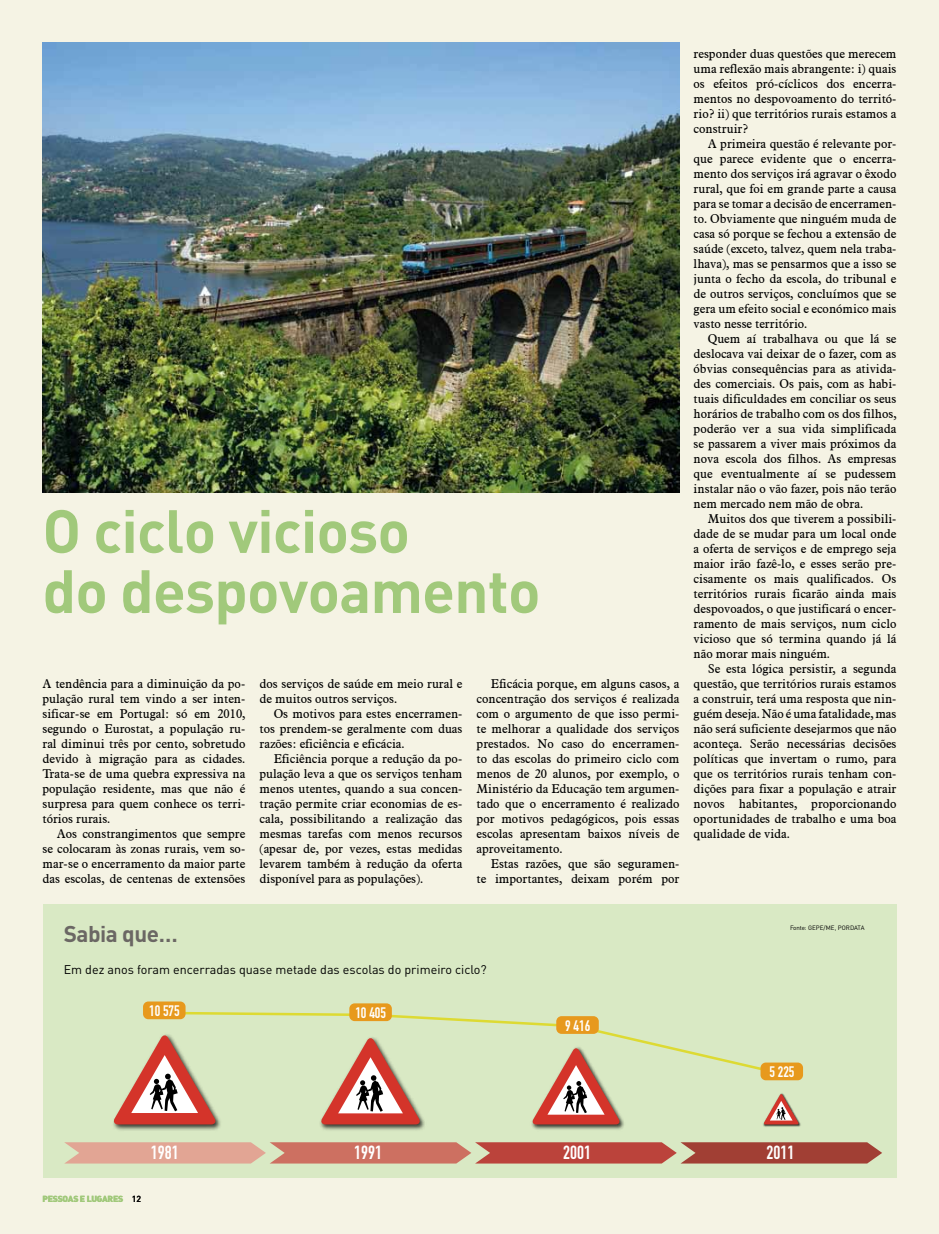
<style>
.page{position:relative;width:939px;height:1234px;background:#fff}
.page>*{position:absolute;margin:0;border:0;box-sizing:border-box;transform-origin:0 0}
.t1{font:700 60px/60px "DIN";letter-spacing:-.015em;color:#a1c97b}
.t2{font:700 22.5px "DIN";letter-spacing:-.02em;color:#6b6764}
.t3{font:18.75px "DIN Engschrift Std";color:#fff}
.t4{font:15px "DIN Engschrift Std";color:#fff}
.t5{font:12.5px/15px "Aldine 721 BT";color:#000;text-align:justify}
.t6{font:12.5px "DIN";color:#000}
.t7{font:8.75px "DIN Black Alternate";letter-spacing:-.03em;color:#a1c97b}
.t8{font:6.25px "DIN";letter-spacing:-.005em;color:#000}
.s1{font-family:"DIN";font-weight:500;color:#000}
</style>
<div class="page">
<div style="left:0;top:0;width:939px;height:1233px;background:#f5f3e4"></div>
<img style="left:43px;top:43px;width:636px;height:449px">
<div style="left:43px;top:904px;width:853px;height:272px;background:#d9e9c4"></div>
<img style="left:113px;top:1124px;width:108px;height:7px">
<img style="left:320px;top:1124px;width:105px;height:6px">
<img style="left:531px;top:1124px;width:93px;height:6px">
<img style="left:763px;top:1121px;width:38px;height:5px">
<svg style="left:64px;top:1142px;width:818px;height:21px;background:#c47263"></svg>
<svg style="left:113px;top:1011px;width:686px;height:113px"></svg>
<div style="left:143px;top:1001px;width:43px;height:17px;background:#e7991d;border-radius:5px"></div>
<div style="left:349px;top:1003px;width:43px;height:17px;background:#e7991d;border-radius:5px"></div>
<div style="left:556px;top:1015px;width:43px;height:18px;background:#e7991d;border-radius:5px"></div>
<div style="left:761px;top:1062px;width:42px;height:17px;background:#e7991d;border-radius:5px"></div>
<h1 class="t1" style="left:43px;top:498px;width:500px">O ciclo vicioso<br>do despovoamento</h1>
<p class="t5" style="left:43px;top:675px;width:204px">A tendência para a diminuição da po&shy;pulação rural tem vindo a ser inten&shy;sificar-se em Portugal: só em 2010, segundo o Eurostat, a população ru&shy;ral diminui três por cento, sobretudo devido à migração para as cidades.<br>Trata-se de uma quebra expressiva na população residente, mas que não é surpresa para quem conhece os terri&shy;tórios rurais.</p>
<p class="t5" style="left:43px;top:825px;width:204px;text-indent:14px">Aos constrangimentos que sempre se colocaram às zonas rurais, vem so&shy;mar-se o encerramento da maior parte das escolas, de centenas de extensões</p>
<p class="t5" style="left:260px;top:675px;width:204px">dos serviços de saúde em meio rural e de muitos outros serviços.</p>
<p class="t5" style="left:260px;top:705px;width:204px;text-indent:14px">Os motivos para estes encerramen&shy;tos prendem-se geralmente com duas razões: eficiência e eficácia.</p>
<p class="t5" style="left:260px;top:750px;width:204px;text-indent:14px">Eficiência porque a redução da po&shy;pulação leva a que os serviços tenham menos utentes, quando a sua concen&shy;tração permite criar economias de es&shy;cala, possibilitando a realização das mesmas tarefas com menos recursos (apesar de, por vezes, estas medidas levarem também à redução da oferta disponível para as populações).</p>
<p class="t5" style="left:477px;top:675px;width:204px;text-indent:14px">Eficácia porque, em alguns casos, a concentração dos serviços é realizada com o argumento de que isso permi&shy;te melhorar a qualidade dos serviços prestados. No caso do encerramen&shy;to das escolas do primeiro ciclo com menos de 20 alunos, por exemplo, o Ministério da Educação tem argumen&shy;tado que o encerramento é realizado por motivos pedagógicos, pois essas escolas apresentam baixos níveis de aproveitamento.</p>
<p class="t5" style="left:477px;top:855px;width:204px;text-align:right">Estas razões, que são seguramen-<br>te importantes, deixam porém por</p>
<p class="t5" style="left:694px;top:45px;width:204px">responder duas questões que merecem uma reflexão mais abrangente: i) quais os efeitos pró-cíclicos dos encerra&shy;mentos no despovoamento do territó&shy;rio? ii) que territórios rurais estamos a construir?</p>
<p class="t5" style="left:694px;top:135px;width:204px;text-indent:14px">A primeira questão é relevante por&shy;que parece evidente que o encerra&shy;mento dos serviços irá agravar o êxodo rural, que foi em grande parte a causa para se tomar a decisão de encerramen&shy;to. Obviamente que ninguém muda de casa só porque se fechou a extensão de saúde (exceto, talvez, quem nela traba&shy;lhava), mas se pensarmos que a isso se junta o fecho da escola, do tribunal e de outros serviços, concluímos que se gera um efeito social e económico mais vasto nesse território.</p>
<p class="t5" style="left:694px;top:330px;width:204px;text-indent:14px">Quem aí trabalhava ou que lá se deslocava vai deixar de o fazer, com as óbvias consequências para as ativida&shy;des comerciais. Os pais, com as habi&shy;tuais dificuldades em conciliar os seus horários de trabalho com os dos filhos, poderão ver a sua vida simplificada se passarem a viver mais próximos da nova escola dos filhos. As empresas que eventualmente aí se pudessem instalar não o vão fazer, pois não terão nem mercado nem mão de obra.</p>
<p class="t5" style="left:694px;top:510px;width:204px;text-indent:14px">Muitos dos que tiverem a possibili&shy;dade de se mudar para um local onde a oferta de serviços e de emprego seja maior irão fazê-lo, e esses serão pre&shy;cisamente os mais qualificados. Os territórios rurais ficarão ainda mais despovoados, o que justificará o encer&shy;ramento de mais serviços, num ciclo vicioso que só termina quando já lá não morar mais ninguém.</p>
<p class="t5" style="left:694px;top:660px;width:204px;text-indent:14px">Se esta lógica persistir, a segunda questão, que territórios rurais estamos a construir, terá uma resposta que nin&shy;guém deseja. Não é uma fatalidade, mas não será suficiente desejarmos que não aconteça. Serão necessárias decisões políticas que invertam o rumo, para que os territórios rurais tenham con&shy;dições para fixar a população e atrair novos habitantes, proporcionando oportunidades de trabalho e uma boa qualidade de vida.</p>
<h2 class="t2" style="left:64px;top:918px;width:116px">Sabia que…</h2>
<p class="t6" style="left:64px;top:961px;width:425px">Em dez anos foram encerradas quase metade das escolas do primeiro ciclo?</p>
<p class="t4" style="left:149px;top:1001px;width:32px">10 575</p>
<p class="t4" style="left:355px;top:1003px;width:32px">10 405</p>
<p class="t4" style="left:565px;top:1016px;width:27px">9 416</p>
<p class="t8" style="left:790px;top:923px;width:76px">Fonte: GEPE/ME, PORDATA</p>
<p class="t4" style="left:769px;top:1062px;width:27px">5 225</p>
<h3 class="t3" style="left:151px;top:1141px;width:29px">1981</h3>
<h3 class="t3" style="left:354px;top:1141px;width:29px">1991</h3>
<h3 class="t3" style="left:563px;top:1141px;width:29px">2001</h3>
<h3 class="t3" style="left:767px;top:1141px;width:29px">2011</h3>
<p class="t7" style="left:43px;top:1192px;width:100px">PESSOAS E LUGARES <span class="s1">12</span></p>
</div>
